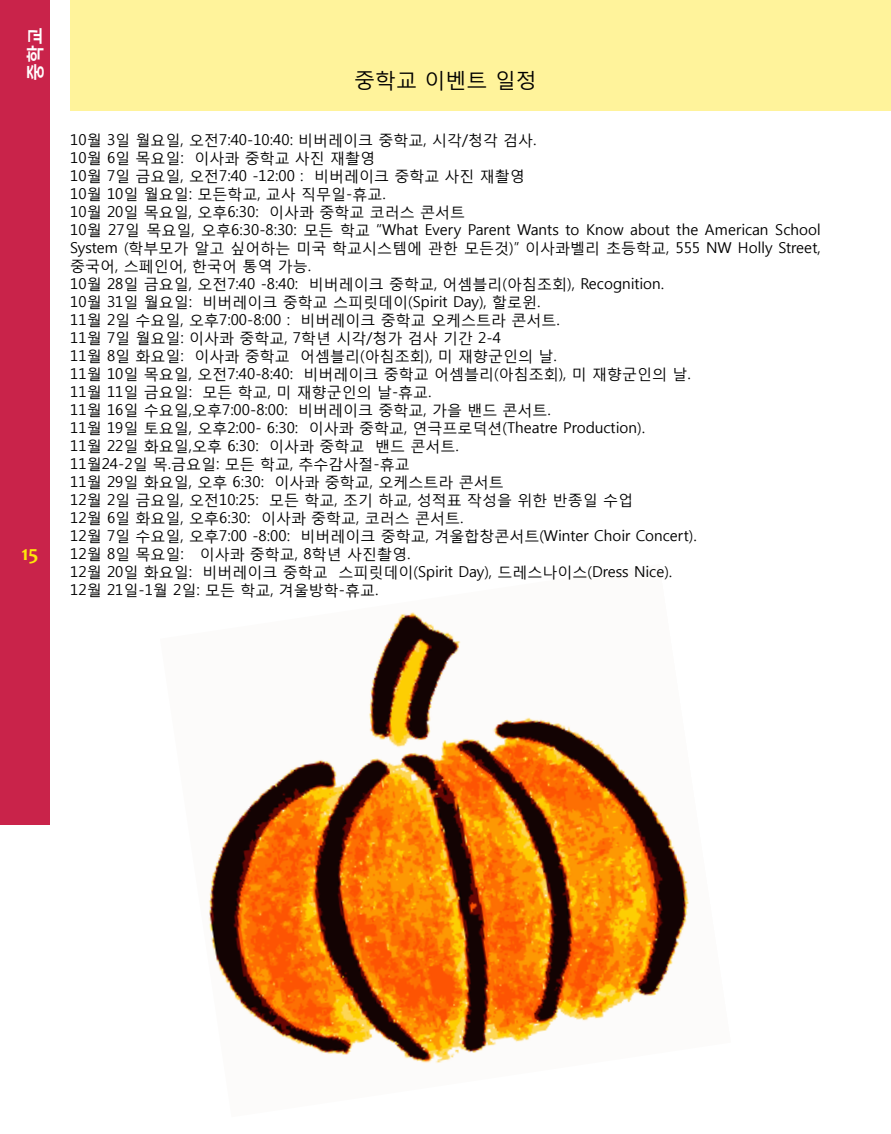
<style>
.page{position:relative;width:891px;height:1134px;background:#fff}
.page>*{position:absolute;margin:0;border:0;box-sizing:border-box;transform-origin:0 0}
.t1{font:21px "Malgun Gothic";color:#000}
.t2{font:700 21px "Candara";color:#fde70a}
.t3{font:700 18px "Malgun Gothic";color:#fff}
.t4{font:15px/18px "Malgun Gothic";color:#000}
</style>
<div class="page">
<div style="left:0;top:0;width:49px;height:825px;background:#c9234a"></div>
<img style="left:208px;top:612px;width:481px;height:451px">
<div style="left:70px;top:0;width:821px;height:110px;background:#fff39b"></div>
<p class="t3" style="left:24px;top:81px;width:55px;rotate:-90deg">중학교</p>
<h1 class="t2" style="left:22px;top:540px;width:18px">15</h1>
<h1 class="t1" style="left:354px;top:68px;width:184px">중학교 이벤트 일정</h1>
<p class="t4" style="left:70px;top:131px;width:752px">10월 3일 월요일, 오전7:40-10:40: 비버레이크 중학교, 시각/청각 검사.<br>10월 6일 목요일: 이사콰 중학교 사진 재촬영<br>10월 7일 금요일, 오전7:40 -12:00 : 비버레이크 중학교 사진 재촬영<br>10월 10일 월요일: 모든학교, 교사 직무일-휴교.<br>10월 20일 목요일, 오후6:30: 이사콰 중학교 코러스 콘서트<br>10월 27일 목요일, 오후6:30-8:30: 모든 학교 “What Every Parent Wants to Know about the American School System (학부모가 알고 싶어하는 미국 학교시스템에 관한 모든것)” 이사콰벨리 초등학교, 555 NW Holly Street, 중국어, 스페인어, 한국어 통역 가능.<br>10월 28일 금요일, 오전7:40 -8:40: 비버레이크 중학교, 어셈블리(아침조회), Recognition.<br>10월 31일 월요일: 비버레이크 중학교 스피릿데이(Spirit Day), 할로윈.<br>11월 2일 수요일, 오후7:00-8:00 : 비버레이크 중학교 오케스트라 콘서트.<br>11월 7일 월요일: 이사콰 중학교, 7학년 시각/청가 검사 기간 2-4<br>11월 8일 화요일: 이사콰 중학교 어셈블리(아침조회), 미 재향군인의 날.<br>11월 10일 목요일, 오전7:40-8:40: 비버레이크 중학교 어셈블리(아침조회), 미 재향군인의 날.<br>11월 11일 금요일: 모든 학교, 미 재향군인의 날-휴교.<br>11월 16일 수요일,오후7:00-8:00: 비버레이크 중학교, 가을 밴드 콘서트.<br>11월 19일 토요일, 오후2:00- 6:30: 이사콰 중학교, 연극프로덕션(Theatre Production).<br>11월 22일 화요일,오후 6:30: 이사콰 중학교 밴드 콘서트.<br>11월24-2일 목.금요일: 모든 학교, 추수감사절-휴교<br>11월 29일 화요일, 오후 6:30: 이사콰 중학교, 오케스트라 콘서트<br>12월 2일 금요일, 오전10:25: 모든 학교, 조기 하교, 성적표 작성을 위한 반종일 수업<br>12월 6일 화요일, 오후6:30: 이사콰 중학교, 코러스 콘서트.<br>12월 7일 수요일, 오후7:00 -8:00: 비버레이크 중학교, 겨울합창콘서트(Winter Choir Concert).<br>12월 8일 목요일: 이사콰 중학교, 8학년 사진촬영.<br>12월 20일 화요일: 비버레이크 중학교 스피릿데이(Spirit Day), 드레스나이스(Dress Nice).<br>12월 21일-1월 2일: 모든 학교, 겨울방학-휴교.</p>
</div>
